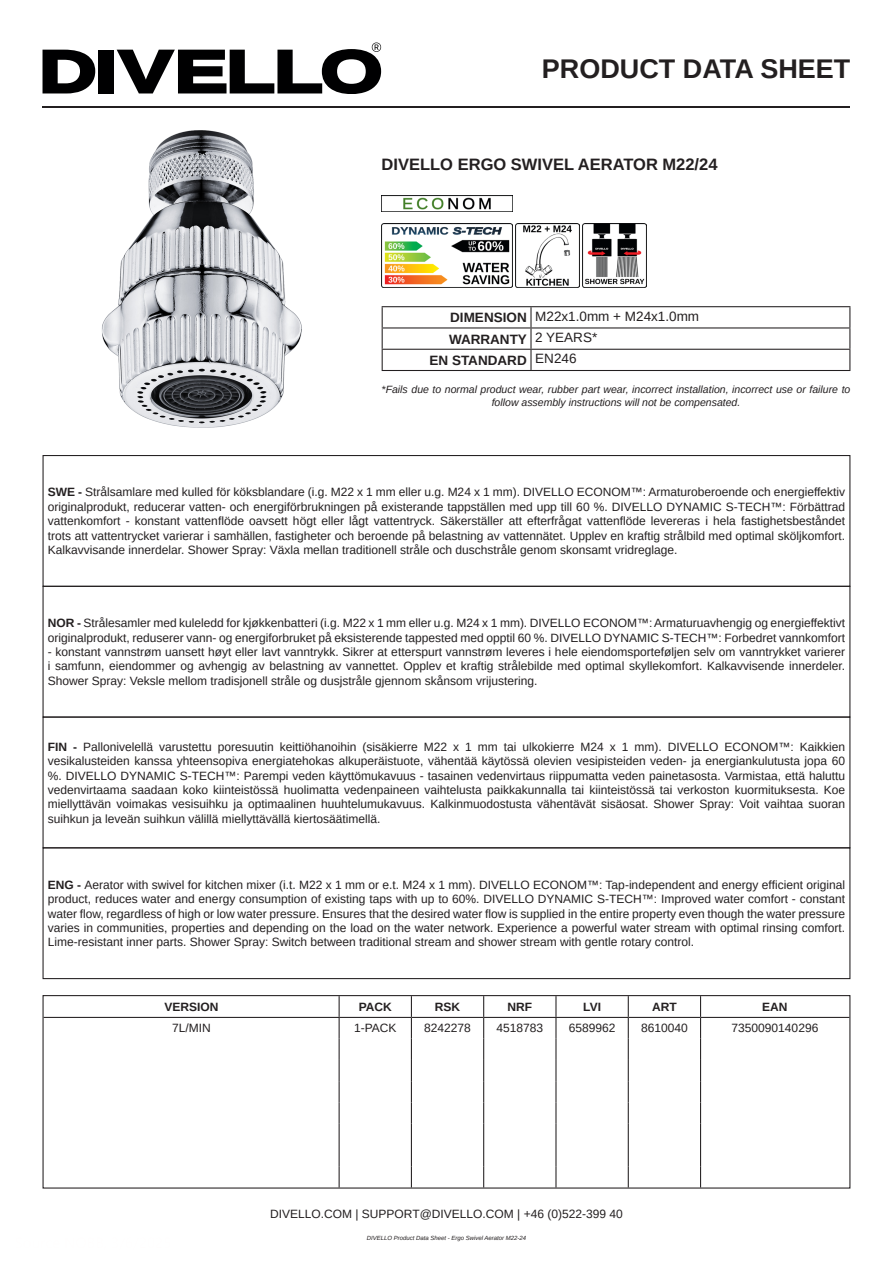
<style>
.page{position:relative;width:893px;height:1263px;background:#fff}
.page>*{position:absolute;margin:0;border:0;box-sizing:border-box;transform-origin:0 0}
.t1{font:700 27px "Arimo";color:#231f20}
.t2{font:700 16.5px "Arimo";color:#231f20}
.t3{font:13.5px "Arimo";color:#231f20}
.t4{font:700 13.5px "Arimo";color:#231f20}
.t5{font:12px/14.4px "Arimo";color:#231f20;text-align:justify}
.t6{font:700 12px "Arimo";color:#231f20}
.t7{font:italic 10.5px/12.6px "Arimo";color:#231f20;text-align:center}
.File_Name{font:italic 6px "Arimo";color:#231f20}
.s1{font-weight:700}
</style>
<div class="page">
<svg style="left:43px;top:50px;width:52px;height:43px"></svg>
<div style="left:98px;top:50px;width:16px;height:43px;background:#000001"></div>
<svg style="left:117px;top:43px;width:264px;height:51px"></svg>
<hr style="left:42px;top:106px;width:808px;height:1px;background:#231f20">
<hr style="left:44px;top:1017px;width:295px;height:1px;background:#231f20">
<hr style="left:339px;top:1017px;width:72px;height:1px;background:#231f20">
<hr style="left:411px;top:1017px;width:73px;height:1px;background:#231f20">
<hr style="left:484px;top:1017px;width:72px;height:1px;background:#231f20">
<hr style="left:556px;top:1017px;width:72px;height:1px;background:#231f20">
<hr style="left:628px;top:1017px;width:73px;height:1px;background:#231f20">
<hr style="left:701px;top:1017px;width:148px;height:1px;background:#231f20">
<svg style="left:339px;top:997px;width:1px;height:189px"></svg>
<svg style="left:411px;top:997px;width:1px;height:189px"></svg>
<svg style="left:483px;top:997px;width:1px;height:189px"></svg>
<svg style="left:555px;top:997px;width:1px;height:189px"></svg>
<svg style="left:628px;top:997px;width:1px;height:189px"></svg>
<svg style="left:700px;top:997px;width:1px;height:189px"></svg>
<div style="left:43px;top:995px;width:807px;height:193px;border:1px solid #231f20"></div>
<div style="left:43px;top:847px;width:807px;height:132px;border:1px solid #231f20"></div>
<div style="left:43px;top:586px;width:807px;height:132px;border:1px solid #231f20"></div>
<div style="left:43px;top:455px;width:807px;height:132px;border:1px solid #231f20"></div>
<hr style="left:382px;top:327px;width:149px;height:1px;background:#231f20">
<hr style="left:531px;top:327px;width:319px;height:1px;background:#231f20">
<hr style="left:382px;top:349px;width:149px;height:1px;background:#231f20">
<hr style="left:531px;top:349px;width:319px;height:1px;background:#231f20">
<svg style="left:530px;top:307px;width:1px;height:63px"></svg>
<hr style="left:382px;top:306px;width:149px;height:1px;background:#231f20">
<hr style="left:531px;top:306px;width:319px;height:1px;background:#231f20">
<svg style="left:382px;top:307px;width:1px;height:63px"></svg>
<svg style="left:849px;top:307px;width:1px;height:63px"></svg>
<hr style="left:382px;top:370px;width:149px;height:1px;background:#231f20">
<hr style="left:531px;top:370px;width:319px;height:1px;background:#231f20">
<img style="left:382px;top:223px;width:130px;height:64px">
<img style="left:583px;top:223px;width:64px;height:64px">
<img style="left:516px;top:223px;width:63px;height:64px">
<img style="left:382px;top:196px;width:130px;height:14px">
<img style="left:102px;top:130px;width:200px;height:298px">
<p class="t1" style="left:542px;top:50px;width:310px">PRODUCT DATA SHEET</p>
<p class="t2" style="left:382px;top:153px;width:337px">DIVELLO ERGO SWIVEL AERATOR M22/24</p>
<p class="t4" style="left:450px;top:308px;width:78px">DIMENSION</p>
<p class="t3" style="left:535px;top:308px;width:165px">M22x1.0mm + M24x1.0mm</p>
<p class="t4" style="left:449px;top:330px;width:79px">WARRANTY</p>
<p class="t3" style="left:535px;top:329px;width:64px">2 YEARS*</p>
<p class="t4" style="left:429px;top:351px;width:99px">EN STANDARD</p>
<p class="t3" style="left:535px;top:350px;width:43px">EN246</p>
<p class="t7" style="left:382px;top:383px;width:470px">*Fails due to normal product wear, rubber part wear, incorrect installation, incorrect use or failure to follow assembly instructions will not be compensated.</p>
<p class="t5" style="left:48px;top:485px;width:799px"><span class="s1">SWE -</span> Strålsamlare med kulled för köksblandare (i.g. M22 x 1 mm eller u.g. M24 x 1 mm). DIVELLO ECONOM™: Armaturoberoende och energieffektiv originalprodukt, reducerar vatten- och energiförbrukningen på existerande tappställen med upp till 60 %. DIVELLO DYNAMIC S-TECH™: Förbättrad vattenkomfort - konstant vattenflöde oavsett högt eller lågt vattentryck. Säkerställer att efterfrågat vattenflöde levereras i hela fastighetsbeståndet trots att vattentrycket varierar i samhällen, fastigheter och beroende på belastning av vattennätet. Upplev en kraftig strålbild med optimal sköljkomfort.<br>Kalkavvisande innerdelar. Shower Spray: Växla mellan traditionell stråle och duschstråle genom skonsamt vridreglage.</p>
<p class="t5" style="left:48px;top:616px;width:799px"><span class="s1">NOR -</span> Strålesamler med kuleledd for kjøkkenbatteri (i.g. M22 x 1 mm eller u.g. M24 x 1 mm). DIVELLO ECONOM™: Armaturuavhengig og energieffektivt originalprodukt, reduserer vann- og energiforbruket på eksisterende tappested med opptil 60 %. DIVELLO DYNAMIC S-TECH™: Forbedret vannkomfort</p>
<p class="t5" style="left:48px;top:645px;width:799px">- konstant vannstrøm uansett høyt eller lavt vanntrykk. Sikrer at etterspurt vannstrøm leveres i hele eiendomsporteføljen selv om vanntrykket varierer i samfunn, eiendommer og avhengig av belastning av vannettet. Opplev et kraftig strålebilde med optimal skyllekomfort. Kalkavvisende innerdeler.<br>Shower Spray: Veksle mellom tradisjonell stråle og dusjstråle gjennom skånsom vrijustering.</p>
<p class="t5" style="left:48px;top:739px;width:799px"><span class="s1">FIN -</span> Pallonivelellä varustettu poresuutin keittiöhanoihin (sisäkierre M22 x 1 mm tai ulkokierre M24 x 1 mm). DIVELLO ECONOM™: Kaikkien vesikalusteiden kanssa yhteensopiva energiatehokas alkuperäistuote, vähentää käytössä olevien vesipisteiden veden- ja energiankulutusta jopa 60 %. DIVELLO DYNAMIC S-TECH™: Parempi veden käyttömukavuus - tasainen vedenvirtaus riippumatta veden painetasosta. Varmistaa, että haluttu vedenvirtaama saadaan koko kiinteistössä huolimatta vedenpaineen vaihtelusta paikkakunnalla tai kiinteistössä tai verkoston kuormituksesta. Koe miellyttävän voimakas vesisuihku ja optimaalinen huuhtelumukavuus. Kalkinmuodostusta vähentävät sisäosat. Shower Spray: Voit vaihtaa suoran suihkun ja leveän suihkun välillä miellyttävällä kiertosäätimellä.</p>
<p class="t5" style="left:48px;top:877px;width:799px"><span class="s1">ENG -</span> Aerator with swivel for kitchen mixer (i.t. M22 x 1 mm or e.t. M24 x 1 mm). DIVELLO ECONOM™: Tap-independent and energy efficient original product, reduces water and energy consumption of existing taps with up to 60%. DIVELLO DYNAMIC S-TECH™: Improved water comfort - constant water flow, regardless of high or low water pressure. Ensures that the desired water flow is supplied in the entire property even though the water pressure varies in communities, properties and depending on the load on the water network. Experience a powerful water stream with optimal rinsing comfort.<br>Lime-resistant inner parts. Shower Spray: Switch between traditional stream and shower stream with gentle rotary control.</p>
<p class="t6" style="left:164px;top:999px;width:56px">VERSION</p>
<p class="t6" style="left:359px;top:999px;width:35px">PACK</p>
<p class="t6" style="left:435px;top:999px;width:27px">RSK</p>
<p class="t6" style="left:507px;top:999px;width:26px">NRF</p>
<p class="t6" style="left:583px;top:999px;width:19px">LVI</p>
<p class="t6" style="left:652px;top:999px;width:26px">ART</p>
<p class="t6" style="left:762px;top:999px;width:27px">EAN</p>
<p class="t5" style="left:172px;top:1021px;width:40px">7L/MIN</p>
<p class="t5" style="left:354px;top:1021px;width:44px">1-PACK</p>
<p class="t5" style="left:424px;top:1021px;width:48px">8242278</p>
<p class="t5" style="left:496px;top:1021px;width:48px">4518783</p>
<p class="t5" style="left:569px;top:1021px;width:48px">6589962</p>
<p class="t5" style="left:641px;top:1021px;width:48px">8610040</p>
<p class="t5" style="left:732px;top:1021px;width:88px">7350090140296</p>
<p class="t5" style="left:270px;top:1207px;width:354px">DIVELLO.COM | SUPPORT@DIVELLO.COM | +46 (0)522-399 40</p>
<p class="File_Name" style="left:367px;top:1233px;width:161px">DIVELLO Product Data Sheet - Ergo Swivel Aerator M22-24</p>
</div>
